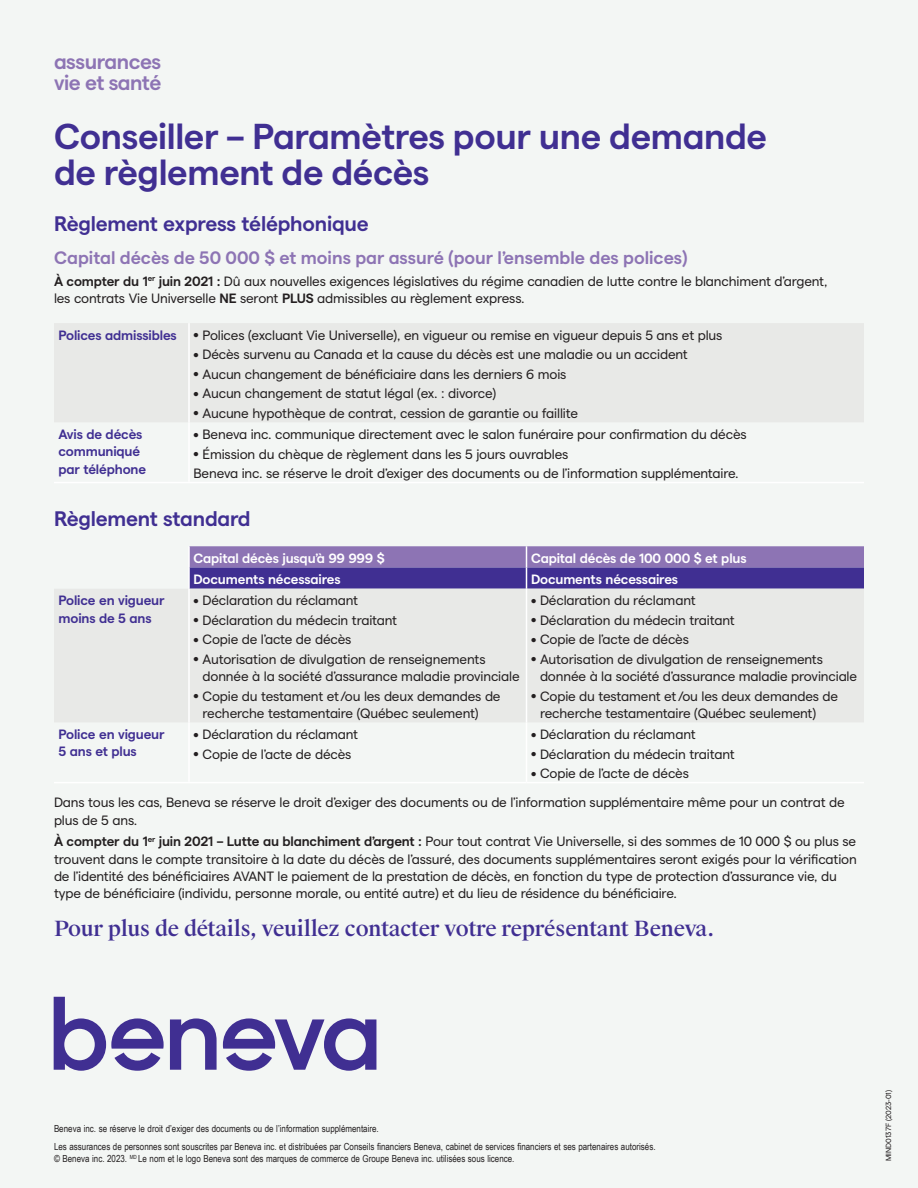
<style>
.page{position:relative;width:918px;height:1188px;background:#f3f6f4}
.page>*{position:absolute;margin:0;border:0;box-sizing:border-box;transform-origin:0 0}
.t1{font:700 36px/36px "Matter Beneva Semi";letter-spacing:-.01em;color:#402f92}
.t2{font:500 21px "Suisse Works";letter-spacing:-.01em;color:#402f92}
.t3{font:700 21px "Matter Beneva Semi";letter-spacing:-.01em;color:#402f92}
.t4{font:700 21px/21.8px "Matter Beneva Semi";letter-spacing:-.02em;color:#8d74b4}
.t5{font:700 18px "Matter Beneva Semi";color:#8d74b4}
.t6{font:13.5px/17.2px "Matter Beneva Regular";letter-spacing:-.01em;color:#231f20}
.t7{font:700 13.5px "Matter Beneva Semi";letter-spacing:-.01em;color:#fff}
.t8{font:700 13.5px/17.2px "Matter Beneva Semi";letter-spacing:-.01em;color:#402f92}
.t9{font:9.75px/18.8px "Arial Narrow";color:#231f20}
.t10{font:7.5px "Matter Beneva Regular";color:#231f20}
.s1{font-family:"Matter Beneva Semi";font-weight:700}
.s2{font-family:"Matter Beneva Semi";font-weight:700;color:#402f92}
.s3{font-size:10.8px}
</style>
<div class="page">
<div style="left:54px;top:323px;width:810px;height:99px;background:#e8e9e7"></div>
<hr style="left:188px;top:323px;width:2px;height:99px;background:#fff">
<hr style="left:188px;top:422px;width:2px;height:60px;background:#fff">
<hr style="left:54px;top:482px;width:135px;height:1px;background:#fff">
<hr style="left:189px;top:482px;width:675px;height:1px;background:#fff">
<div style="left:54px;top:589px;width:810px;height:133px;background:#e8e9e7"></div>
<hr style="left:188px;top:546px;width:2px;height:21px;background:#fff">
<hr style="left:188px;top:567px;width:2px;height:22px;background:#fff">
<svg style="left:189px;top:546px;width:675px;height:43px;background:#6a55a5"></svg>
<hr style="left:188px;top:589px;width:2px;height:133px;background:#fff">
<hr style="left:526px;top:589px;width:1px;height:133px;background:#fff">
<hr style="left:188px;top:722px;width:2px;height:60px;background:#fff">
<hr style="left:526px;top:722px;width:1px;height:60px;background:#fff">
<hr style="left:189px;top:782px;width:337px;height:1px;background:#fff">
<hr style="left:526px;top:782px;width:338px;height:1px;background:#fff">
<hr style="left:54px;top:782px;width:135px;height:1px;background:#fff">
<svg style="left:223px;top:1018px;width:153px;height:53px"></svg>
<svg style="left:170px;top:1018px;width:47px;height:52px"></svg>
<svg style="left:54px;top:997px;width:110px;height:74px"></svg>
<h2 class="t4" style="left:54px;top:49px;width:109px">assurances vie et santé</h2>
<h1 class="t1" style="left:54px;top:115px;width:715px">Conseiller – Paramètres pour une demande de règlement de décès</h1>
<h2 class="t3" style="left:54px;top:208px;width:316px">Règlement express téléphonique</h2>
<h3 class="t5" style="left:54px;top:244px;width:635px">Capital décès de 50 000 $ et moins par assuré (pour l’ensemble des polices)</h3>
<p class="t6" style="left:54px;top:271px;width:775px"><span class="s1">À compter du 1</span><sup>er</sup> <span class="s1">juin 2021 :</span> Dû aux nouvelles exigences législatives du régime canadien de lutte contre le blanchiment d’argent, les contrats Vie Universelle <span class="s1">NE</span> seront <span class="s1">PLUS</span> admissibles au règlement express.</p>
<p class="t6" style="left:58px;top:325px;width:666px"><span class="s2">Polices admissibles</span> <span class="s3">•</span> Polices (excluant Vie Universelle), en vigueur ou remise en vigueur depuis 5 ans et plus</p>
<p class="t6" style="left:194px;top:345px;width:496px"><span class="s3">•</span> Décès survenu au Canada et la cause du décès est une maladie ou un accident</p>
<p class="t6" style="left:194px;top:364px;width:374px"><span class="s3">•</span> Aucun changement de bénéficiaire dans les derniers 6 mois</p>
<p class="t6" style="left:194px;top:384px;width:304px"><span class="s3">•</span> Aucun changement de statut légal (ex. : divorce)</p>
<p class="t6" style="left:194px;top:403px;width:386px"><span class="s3">•</span> Aucune hypothèque de contrat, cession de garantie ou faillite</p>
<p class="t8" style="left:58px;top:424px;width:89px">Avis de décès communiqué par téléphone</p>
<p class="t6" style="left:194px;top:425px;width:555px"><span class="s3">•</span> Beneva inc. communique directement avec le salon funéraire pour confirmation du décès</p>
<p class="t6" style="left:193px;top:443px;width:547px;line-height:19.5px"><span class="s3">•</span> Émission du chèque de règlement dans les 5 jours ouvrables<br>Beneva inc. se réserve le droit d’exiger des documents ou de l’information supplémentaire.</p>
<h2 class="t3" style="left:54px;top:503px;width:198px">Règlement standard</h2>
<p class="t7" style="left:194px;top:548px;width:193px">Capital décès jusqu’à 99 999 $</p>
<p class="t7" style="left:531px;top:548px;width:217px">Capital décès de 100 000 $ et plus</p>
<p class="t7" style="left:194px;top:569px;width:149px">Documents nécessaires</p>
<p class="t7" style="left:531px;top:569px;width:149px">Documents nécessaires</p>
<p class="t8" style="left:58px;top:591px;width:108px">Police en vigueur moins de 5 ans</p>
<p class="t6" style="left:194px;top:591px;width:166px"><span class="s3">•</span> Déclaration du réclamant</p>
<p class="t6" style="left:531px;top:591px;width:166px"><span class="s3">•</span> Déclaration du réclamant</p>
<p class="t6" style="left:531px;top:610px;width:205px"><span class="s3">•</span> Déclaration du médecin traitant</p>
<p class="t6" style="left:531px;top:630px;width:159px"><span class="s3">•</span> Copie de l’acte de décès</p>
<p class="t6" style="left:540px;top:649px;width:319px;text-indent:-9px"><span class="s3">•</span> Autorisation de divulgation de renseignements donnée à la société d’assurance maladie provinciale</p>
<p class="t6" style="left:540px;top:686px;width:300px;text-indent:-9px"><span class="s3">•</span> Copie du testament et /ou les deux demandes de recherche testamentaire (Québec seulement)</p>
<p class="t6" style="left:194px;top:610px;width:205px"><span class="s3">•</span> Déclaration du médecin traitant</p>
<p class="t6" style="left:194px;top:630px;width:159px"><span class="s3">•</span> Copie de l’acte de décès</p>
<p class="t6" style="left:202px;top:649px;width:319px;text-indent:-9px"><span class="s3">•</span> Autorisation de divulgation de renseignements donnée à la société d’assurance maladie provinciale</p>
<p class="t6" style="left:202px;top:686px;width:300px;text-indent:-9px"><span class="s3">•</span> Copie du testament et /ou les deux demandes de recherche testamentaire (Québec seulement)</p>
<p class="t8" style="left:58px;top:725px;width:108px">Police en vigueur<br>5 ans et plus</p>
<p class="t6" style="left:194px;top:725px;width:166px"><span class="s3">•</span> Déclaration du réclamant</p>
<p class="t6" style="left:531px;top:725px;width:166px"><span class="s3">•</span> Déclaration du réclamant</p>
<p class="t6" style="left:531px;top:744px;width:205px"><span class="s3">•</span> Déclaration du médecin traitant</p>
<p class="t6" style="left:54px;top:758px;width:792px;line-height:29.2px;text-indent:477px"><span class="s3">•</span> Copie de l’acte de décès<br>Dans tous les cas, Beneva se réserve le droit d’exiger des documents ou de l’information supplémentaire même pour un contrat de</p>
<p class="t6" style="left:54px;top:808px;width:804px;line-height:21.8px">plus de 5 ans.<br><span class="s1">À compter du 1</span><sup>er</sup> <span class="s1">juin 2021 – Lutte au blanchiment d’argent :</span> Pour tout contrat Vie Universelle, si des sommes de 10 000 $ ou plus se</p>
<p class="t6" style="left:54px;top:849px;width:804px">trouvent dans le compte transitoire à la date du décès de l’assuré, des documents supplémentaires seront exigés pour la vérification de l’identité des bénéficiaires AVANT le paiement de la prestation de décès, en fonction du type de protection d’assurance vie, du type de bénéficiaire (individu, personne morale, ou entité autre) et du lieu de résidence du bénéficiaire.</p>
<h2 class="t2" style="left:54px;top:915px;width:662px">Pour plus de détails, veuillez contacter votre représentant Beneva.</h2>
<p class="t6" style="left:194px;top:744px;width:159px"><span class="s3">•</span> Copie de l’acte de décès</p>
<p class="t9" style="left:54px;top:1118px;width:603px">Beneva inc. se réserve le droit d’exiger des documents ou de l’information supplémentaire.<br>Les assurances de personnes sont souscrites par Beneva inc. et distribuées par Conseils financiers Beneva, cabinet de services financiers et ses partenaires autorisés.</p>
<p class="t9" style="left:54px;top:1149px;width:462px">© Beneva inc. 2023. <sup>MD</sup> Le nom et le logo Beneva sont des marques de commerce de Groupe Beneva inc. utilisées sous licence.</p>
<p class="t10" style="left:883px;top:1161px;width:72px;rotate:-90deg">MIND0137F (2023-01)</p>
</div>
